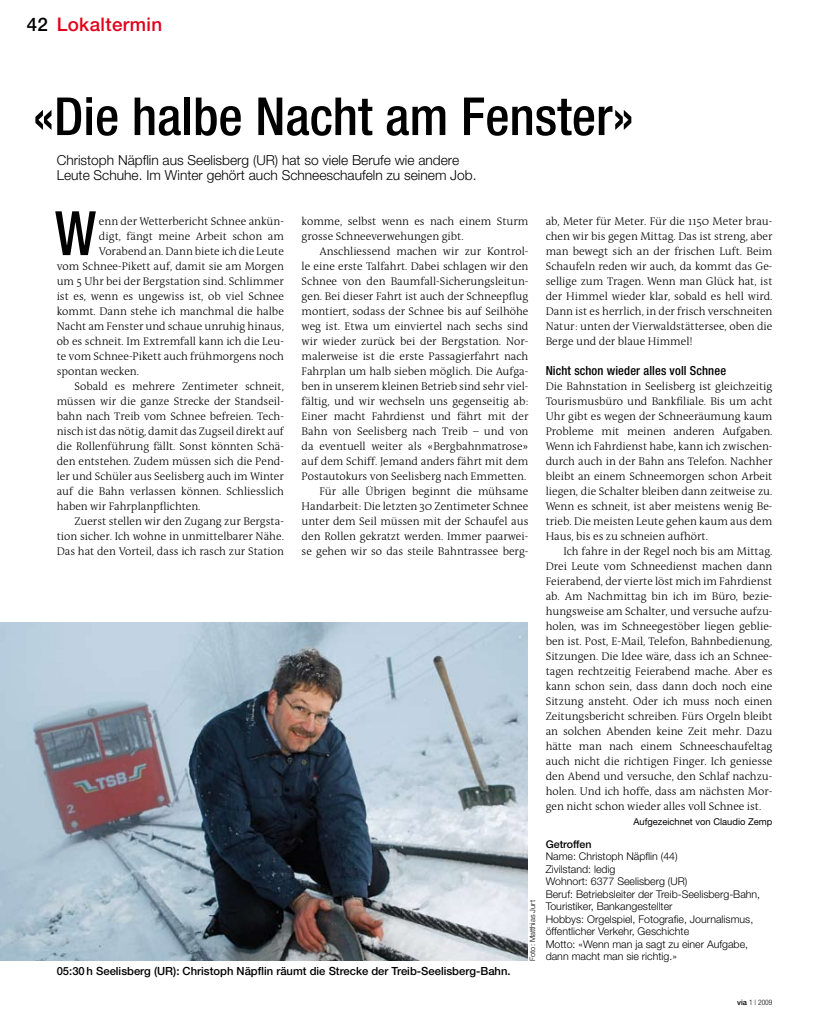
<style>
.page{position:relative;width:815px;height:1028px;background:#fff}
.page>*{position:absolute;margin:0;border:0;box-sizing:border-box;transform-origin:0 0}
.t1{font:500 condensed 61.25px "Helvetica Neue LT Pro";color:#000;scale:.91 1}
.t2{font:500 condensed 52.5px "Helvetica Neue LT Pro";color:#000}
.t3{font:500 18.75px "Helvetica Neue LT Pro";letter-spacing:.02em;color:#e2001a}
.t4{font:300 13.75px/15px "Helvetica Neue LT Pro";color:#000}
.t5{font:500 condensed 12.5px "Helvetica Neue LT Pro";letter-spacing:.01em;color:#000}
.t6{font:300 11.25px/15px "The Antiqua B3";color:#000;text-align:justify}
.t7{font:500 11.25px "Helvetica Neue LT Pro";color:#000}
.t8{font:300 10.62px/12.5px "Helvetica Neue LT Pro";color:#000}
.t9{font:500 10.62px "Helvetica Neue LT Pro";color:#000}
.t10{font:9.38px "Helvetica Neue LT Pro";color:#000}
.t11{font:300 7.5px "Helvetica Neue LT Pro";color:#000}
.t12{font:300 condensed 7.5px "Helvetica Neue LT Pro";color:#000}
.s1{color:#000}
.s2{font-weight:500;font-stretch:normal}
</style>
<div class="page">
<img style="left:0;top:622px;width:528px;height:338px">
<h3 class="t3" style="left:27px;top:13px;width:137px"><span class="s1">42</span> Lokaltermin</h3>
<h2 class="t2" style="left:33px;top:85px;width:603px">«Die halbe Nacht am Fenster»</h2>
<p class="t4" style="left:57px;top:152px;width:421px">Christoph Näpflin aus Seelisberg (UR) hat so viele Berufe wie andere<br>Leute Schuhe. Im Winter gehört auch Schneeschaufeln zu seinem Job.</p>
<h1 class="t1" style="left:55px;top:197px;width:47px">W</h1>
<p class="t6" style="left:99px;top:214px;width:186px">enn der Wetterbericht Schnee ankün-</p>
<p class="t6" style="left:302px;top:214px;width:228px">komme, selbst wenn es nach einem Sturm grosse Schneeverwehungen gibt.</p>
<p class="t6" style="left:302px;top:244px;width:228px;text-align:right">Anschliessend machen wir zur Kontrol-<br>le eine erste Talfahrt. Dabei schlagen wir den Schnee von den Baumfall-Sicherungsleitun&shy;gen. Bei dieser Fahrt ist auch der Schneepflug montiert, sodass der Schnee bis auf Seilhöhe weg ist. Etwa um einviertel nach sechs sind wir wieder zurück bei der Bergstation. Nor&shy;malerweise ist die erste Passagierfahrt nach Fahrplan um halb sieben möglich. Die Aufga&shy;ben in unserem kleinen Betrieb sind sehr viel&shy;fältig, und wir wechseln uns gegenseitig ab:<br>Einer macht Fahrdienst und fährt mit der Bahn von Seelisberg nach Treib – und von da eventuell weiter als «Bergbahnmatrose» auf dem Schiff. Jemand anders fährt mit dem Postautokurs von Seelisberg nach Emmetten.<br>Für alle Übrigen beginnt die mühsame Handarbeit: Die letzten 30 Zentimeter Schnee unter dem Seil müssen mit der Schaufel aus den Rollen gekratzt werden. Immer paarwei&shy;se gehen wir so das steile Bahntrassee berg-</p>
<p class="t6" style="left:99px;top:229px;width:186px">digt, fängt meine Arbeit schon am</p>
<p class="t6" style="left:99px;top:244px;width:186px">Vorabend an. Dann biete ich die Leute</p>
<p class="t6" style="left:57px;top:259px;width:229px">vom Schnee-Pikett auf, damit sie am Morgen</p>
<p class="t6" style="left:57px;top:274px;width:229px">um 5 Uhr bei der Bergstation sind. Schlimmer</p>
<p class="t6" style="left:57px;top:289px;width:229px">ist es, wenn es ungewiss ist, ob viel Schnee</p>
<p class="t6" style="left:57px;top:304px;width:229px">kommt. Dann stehe ich manchmal die halbe</p>
<p class="t6" style="left:57px;top:319px;width:229px">Nacht am Fenster und schaue unruhig hinaus,</p>
<p class="t6" style="left:57px;top:334px;width:229px">ob es schneit. Im Extremfall kann ich die Leu-</p>
<p class="t6" style="left:57px;top:349px;width:229px">te vom Schnee-Pikett auch frühmorgens noch</p>
<p class="t6" style="left:57px;top:364px;width:84px">spontan wecken.</p>
<p class="t6" style="left:74px;top:379px;width:211px">Sobald es mehrere Zentimeter schneit,</p>
<p class="t6" style="left:57px;top:394px;width:229px">müssen wir die ganze Strecke der Standseil-</p>
<p class="t6" style="left:57px;top:409px;width:229px">bahn nach Treib vom Schnee befreien. Tech-</p>
<p class="t6" style="left:57px;top:424px;width:229px">nisch ist das nötig, damit das Zugseil direkt auf</p>
<p class="t6" style="left:57px;top:439px;width:229px">die Rollenführung fällt. Sonst könnten Schä-</p>
<p class="t6" style="left:57px;top:454px;width:229px">den entstehen. Zudem müssen sich die Pend-</p>
<p class="t6" style="left:57px;top:469px;width:229px">ler und Schüler aus Seelisberg auch im Winter</p>
<p class="t6" style="left:57px;top:484px;width:229px">auf die Bahn verlassen können. Schliesslich</p>
<p class="t6" style="left:57px;top:499px;width:145px">haben wir Fahrplanpflichten.</p>
<p class="t6" style="left:74px;top:514px;width:211px">Zuerst stellen wir den Zugang zur Bergsta-</p>
<p class="t6" style="left:57px;top:529px;width:229px">tion sicher. Ich wohne in unmittelbarer Nähe.</p>
<p class="t6" style="left:57px;top:544px;width:229px">Das hat den Vorteil, dass ich rasch zur Station</p>
<p class="t7" style="left:57px;top:964px;width:455px">05:30 h Seelisberg (UR): Christoph Näpflin räumt die Strecke der Treib-Seelisberg-Bahn.</p>
<p class="t11" style="left:528px;top:961px;width:62px;rotate:-90deg">Foto: Matthias Jurt</p>
<p class="t6" style="left:546px;top:214px;width:228px">ab, Meter für Meter. Für die 1150 Meter brau&shy;chen wir bis gegen Mittag. Das ist streng, aber man bewegt sich an der frischen Luft. Beim Schaufeln reden wir auch, da kommt das Ge&shy;sellige zum Tragen. Wenn man Glück hat, ist der Himmel wieder klar, sobald es hell wird.<br>Dann ist es herrlich, in der frisch verschneiten Natur: unten der Vierwaldstättersee, oben die Berge und der blaue Himmel!</p>
<p class="t5" style="left:546px;top:363px;width:182px">Nicht schon wieder alles voll Schnee</p>
<p class="t6" style="left:546px;top:379px;width:228px">Die Bahnstation in Seelisberg ist gleichzeitig Tourismusbüro und Bankfiliale. Bis um acht Uhr gibt es wegen der Schneeräumung kaum Probleme mit meinen anderen Aufgaben.<br>Wenn ich Fahrdienst habe, kann ich zwischen&shy;durch auch in der Bahn ans Telefon. Nachher bleibt an einem Schneemorgen schon Arbeit liegen, die Schalter bleiben dann zeitweise zu.<br>Wenn es schneit, ist aber meistens wenig Be&shy;trieb. Die meisten Leute gehen kaum aus dem Haus, bis es zu schneien aufhört.</p>
<p class="t6" style="left:546px;top:544px;width:228px;text-indent:18px">Ich fahre in der Regel noch bis am Mittag.<br>Drei Leute vom Schneedienst machen dann Feierabend, der vierte löst mich im Fahrdienst ab. Am Nachmittag bin ich im Büro, bezie&shy;hungsweise am Schalter, und versuche aufzu&shy;holen, was im Schneegestöber liegen geblie&shy;ben ist. Post, E-Mail, Telefon, Bahnbedienung, Sitzungen. Die Idee wäre, dass ich an Schnee&shy;tagen rechtzeitig Feierabend mache. Aber es kann schon sein, dass dann doch noch eine Sitzung ansteht. Oder ich muss noch einen Zeitungsbericht schreiben. Fürs Orgeln bleibt an solchen Abenden keine Zeit mehr. Dazu hätte man nach einem Schneeschaufeltag auch nicht die richtigen Finger. Ich geniesse den Abend und versuche, den Schlaf nachzu&shy;holen. Und ich hoffe, dass am nächsten Mor&shy;gen nicht schon wieder alles voll Schnee ist.</p>
<p class="t10" style="left:633px;top:816px;width:141px">Aufgezeichnet von Claudio Zemp</p>
<p class="t9" style="left:546px;top:837px;width:47px">Getroffen</p>
<p class="t8" style="left:546px;top:850px;width:216px">Name: Christoph Näpflin (44)<br>Zivilstand: ledig<br>Wohnort: 6377 Seelisberg (UR)<br>Beruf: Betriebsleiter der Treib-Seelisberg-Bahn, Touristiker, Bankangestellter<br>Hobbys: Orgelspiel, Fotografie, Journalismus, öffentlicher Verkehr, Geschichte<br>Motto: «Wenn man ja sagt zu einer Aufgabe, dann macht man sie richtig.»</p>
<p class="t12" style="left:737px;top:998px;width:37px"><span class="s2">via</span> 1 | 2009</p>
</div>
